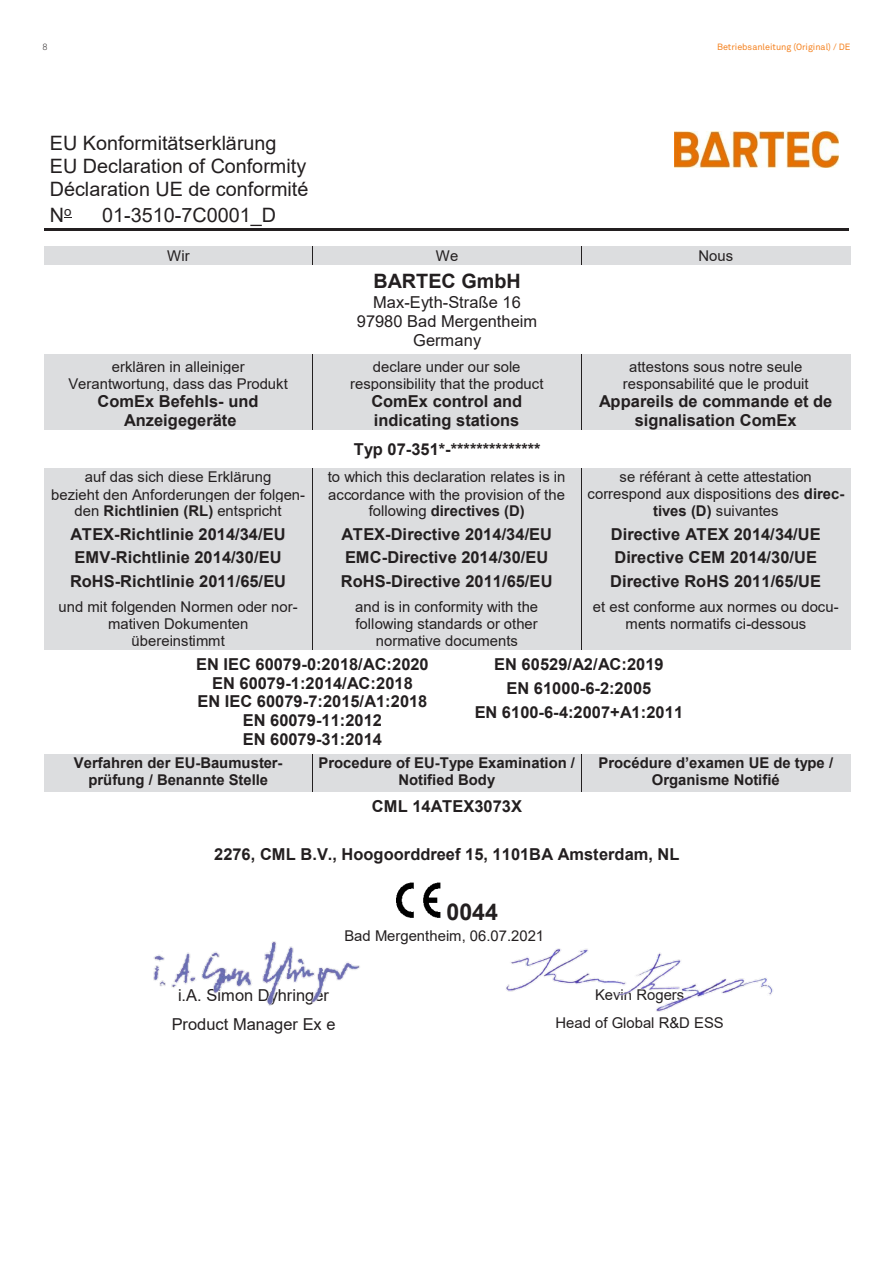
<style>
.page{position:relative;width:893px;height:1263px;background:#fff}
.page>*{position:absolute;margin:0;border:0;box-sizing:border-box;transform-origin:0 0}
.t1{font:700 23.1px "Arial";color:#231f20}
.t2{font:19.8px/22.8px "Arial";color:#231f20}
.t3{font:700 19.8px "Arial";color:#231f20}
.t4{font:700 16.5px/18.9px "Arial";color:#231f20;text-align:center}
.t5{font:16.5px/19px "Arial";color:#231f20;text-align:center}
.t6{font:14.85px/17px "Arial";letter-spacing:.005em;color:#231f20;text-align:center}
.t7{font:700 14.85px/17px "Arial";color:#231f20;text-align:center}
.t8{font:9px "Akkurat Pro";color:#f58220}
.t9{font:300 9px "Akkurat Pro";color:#231f20}
.s1{font-weight:700}
</style>
<div class="page">
<hr style="left:44px;top:229px;width:52px;height:2px;background:#231f20">
<hr style="left:99px;top:229px;width:201px;height:2px;background:#231f20">
<hr style="left:302px;top:229px;width:307px;height:2px;background:#231f20">
<hr style="left:612px;top:229px;width:236px;height:2px;background:#231f20">
<img style="left:675px;top:132px;width:163px;height:36px">
<div style="left:44px;top:246px;width:268px;height:19px;background:#dcdddf"></div>
<div style="left:313px;top:246px;width:268px;height:19px;background:#dcdddf"></div>
<div style="left:582px;top:246px;width:268px;height:19px;background:#dcdddf"></div>
<svg style="left:312px;top:246px;width:1px;height:19px"></svg>
<svg style="left:581px;top:246px;width:1px;height:19px"></svg>
<div style="left:44px;top:355px;width:268px;height:37px;background:#dcdddf"></div>
<div style="left:313px;top:355px;width:268px;height:37px;background:#dcdddf"></div>
<div style="left:582px;top:355px;width:268px;height:37px;background:#dcdddf"></div>
<hr style="left:312px;top:355px;width:1px;height:37px;background:#231f20">
<hr style="left:581px;top:355px;width:1px;height:37px;background:#231f20">
<div style="left:44px;top:392px;width:268px;height:38px;background:#dcdddf"></div>
<div style="left:313px;top:392px;width:268px;height:38px;background:#dcdddf"></div>
<div style="left:582px;top:392px;width:268px;height:38px;background:#dcdddf"></div>
<hr style="left:312px;top:392px;width:1px;height:38px;background:#231f20">
<hr style="left:581px;top:392px;width:1px;height:38px;background:#231f20">
<div style="left:44px;top:469px;width:268px;height:56px;background:#dcdddf"></div>
<div style="left:313px;top:469px;width:268px;height:56px;background:#dcdddf"></div>
<div style="left:582px;top:469px;width:268px;height:56px;background:#dcdddf"></div>
<hr style="left:312px;top:469px;width:1px;height:56px;background:#231f20">
<hr style="left:581px;top:469px;width:1px;height:56px;background:#231f20">
<div style="left:44px;top:525px;width:268px;height:23px;background:#dcdddf"></div>
<div style="left:313px;top:525px;width:268px;height:23px;background:#dcdddf"></div>
<div style="left:582px;top:525px;width:268px;height:23px;background:#dcdddf"></div>
<div style="left:44px;top:548px;width:268px;height:24px;background:#dcdddf"></div>
<div style="left:313px;top:548px;width:268px;height:24px;background:#dcdddf"></div>
<div style="left:582px;top:548px;width:268px;height:24px;background:#dcdddf"></div>
<div style="left:44px;top:572px;width:268px;height:23px;background:#dcdddf"></div>
<div style="left:313px;top:572px;width:268px;height:23px;background:#dcdddf"></div>
<div style="left:582px;top:572px;width:268px;height:23px;background:#dcdddf"></div>
<svg style="left:312px;top:525px;width:1px;height:70px"></svg>
<svg style="left:581px;top:525px;width:1px;height:70px"></svg>
<div style="left:44px;top:595px;width:268px;height:54px;background:#dcdddf"></div>
<div style="left:313px;top:595px;width:268px;height:54px;background:#dcdddf"></div>
<div style="left:582px;top:595px;width:268px;height:54px;background:#dcdddf"></div>
<hr style="left:312px;top:595px;width:1px;height:54px;background:#231f20">
<hr style="left:581px;top:595px;width:1px;height:54px;background:#231f20">
<div style="left:44px;top:754px;width:268px;height:37px;background:#dcdddf"></div>
<div style="left:313px;top:754px;width:268px;height:37px;background:#dcdddf"></div>
<div style="left:582px;top:754px;width:268px;height:37px;background:#dcdddf"></div>
<hr style="left:312px;top:754px;width:1px;height:37px;background:#231f20">
<hr style="left:581px;top:754px;width:1px;height:37px;background:#231f20">
<img style="left:397px;top:882px;width:44px;height:36px">
<img style="left:153px;top:941px;width:207px;height:65px">
<img style="left:506px;top:948px;width:267px;height:64px">
<p class="t9" style="left:43px;top:41px;width:7px">8</p>
<p class="t8" style="left:717px;top:41px;width:135px">Betriebsanleitung (Original) / DE</p>
<p class="t2" style="left:50px;top:132px;width:260px">EU Konformitätserklärung<br>EU Declaration of Conformity<br>Déclaration UE de conformité</p>
<p class="t2" style="left:50px;top:204px;width:23px">N<sup>o</sup></p>
<p class="t2" style="left:102px;top:204px;width:176px">01-3510-7C0001_D</p>
<p class="t6" style="left:167px;top:247px;width:24px">Wir</p>
<p class="t6" style="left:436px;top:247px;width:24px">We</p>
<p class="t6" style="left:699px;top:247px;width:36px">Nous</p>
<p class="t3" style="left:373px;top:267px;width:149px">BARTEC GmbH</p>
<p class="t5" style="left:357px;top:293px;width:182px">Max-Eyth-Straße 16<br>97980 Bad Mergentheim<br>Germany</p>
<p class="t6" style="left:68px;top:358px;width:221px">erklären in alleiniger<br>Verantwortung, dass das Produkt</p>
<p class="t6" style="left:350px;top:358px;width:195px">declare under our sole responsibility that the product</p>
<p class="t6" style="left:623px;top:358px;width:187px">attestons sous notre seule responsabilité que le produit</p>
<p class="t4" style="left:98px;top:392px;width:163px">ComEx Befehls- und<br>Anzeigegeräte</p>
<p class="t4" style="left:371px;top:392px;width:152px;text-align:left">ComEx control and indicating stations</p>
<p class="t4" style="left:599px;top:392px;width:235px">Appareils de commande et de signalisation ComEx</p>
<p class="t4" style="left:354px;top:440px;width:188px">Typ 07-351*-**************</p>
<p class="t6" style="left:51px;top:469px;width:256px">auf das sich diese Erklärung<br>bezieht den Anforderungen der folgen&shy;den <span class="s1">Richtlinien (RL)</span> entspricht</p>
<p class="t6" style="left:328px;top:469px;width:239px">to which this declaration relates is in accordance with the provision of the following <span class="s1">directives (D)</span></p>
<p class="t6" style="left:587px;top:469px;width:258px">se référant à cette attestation correspond aux dispositions des <span class="s1">direc&shy;tives (D)</span> suivantes</p>
<p class="t4" style="left:70px;top:525px;width:217px">ATEX-Richtlinie 2014/34/EU</p>
<p class="t4" style="left:341px;top:525px;width:212px">ATEX-Directive 2014/34/EU</p>
<p class="t4" style="left:611px;top:525px;width:211px">Directive ATEX 2014/34/UE</p>
<p class="t4" style="left:75px;top:548px;width:209px">EMV-Richtlinie 2014/30/EU</p>
<p class="t4" style="left:345px;top:548px;width:205px">EMC-Directive 2014/30/EU</p>
<p class="t4" style="left:614px;top:548px;width:204px">Directive CEM 2014/30/UE</p>
<p class="t4" style="left:70px;top:572px;width:218px">RoHS-Richtlinie 2011/65/EU</p>
<p class="t4" style="left:341px;top:572px;width:213px">RoHS-Directive 2011/65/EU</p>
<p class="t4" style="left:610px;top:572px;width:212px">Directive RoHS 2011/65/UE</p>
<p class="t6" style="left:58px;top:598px;width:241px">und mit folgenden Normen oder nor&shy;mativen Dokumenten<br>übereinstimmt</p>
<p class="t6" style="left:355px;top:598px;width:185px">and is in conformity with the following standards or other normative documents</p>
<p class="t6" style="left:593px;top:598px;width:247px">et est conforme aux normes ou docu&shy;ments normatifs ci-dessous</p>
<p class="t4" style="left:196px;top:654px;width:234px">EN IEC 60079-0:2018/AC:2020<br>EN 60079-1:2014/AC:2018<br>EN IEC 60079-7:2015/A1:2018<br>EN 60079-11:2012<br>EN 60079-31:2014</p>
<p class="t4" style="left:475px;top:652px;width:210px;line-height:24px">EN 60529/A2/AC:2019<br>EN 61000-6-2:2005<br>EN 6100-6-4:2007+A1:2011</p>
<p class="t7" style="left:74px;top:754px;width:210px">Verfahren der EU-Baumuster&shy;prüfung / Benannte Stelle</p>
<p class="t7" style="left:318px;top:754px;width:258px">Procedure of EU-Type Examination /<br>Notified Body</p>
<p class="t7" style="left:598px;top:754px;width:236px">Procédure d’examen UE de type /<br>Organisme Notifié</p>
<p class="t4" style="left:372px;top:797px;width:152px">CML 14ATEX3073X</p>
<p class="t4" style="left:214px;top:844px;width:467px">2276, CML B.V., Hoogoorddreef 15, 1101BA Amsterdam, NL</p>
<p class="t1" style="left:447px;top:896px;width:53px">0044</p>
<p class="t6" style="left:344px;top:927px;width:201px">Bad Mergentheim, 06.07.2021</p>
<p class="t5" style="left:178px;top:986px;width:152px">i.A. Simon Dyhringer</p>
<p class="t6" style="left:595px;top:986px;width:91px">Kevin Rogers</p>
<p class="t5" style="left:172px;top:1014px;width:165px">Product Manager Ex e</p>
<p class="t6" style="left:555px;top:1014px;width:170px">Head of Global R&amp;D ESS</p>
</div>
